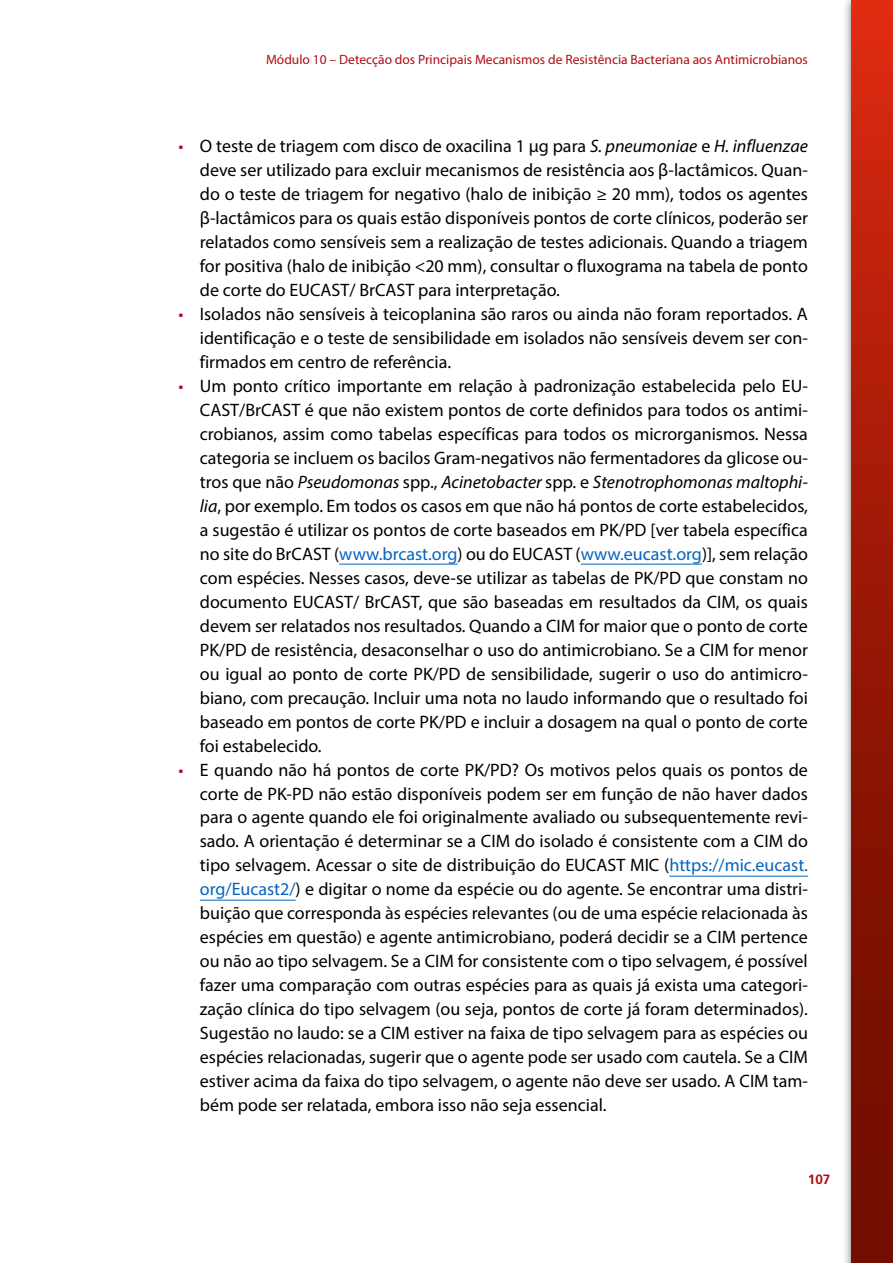
<style>
.page{position:relative;width:893px;height:1263px;background:#fff}
.page>*{position:absolute;margin:0;border:0;box-sizing:border-box;transform-origin:0 0}
.t1{font:18px/24px "Myriad Pro";color:#000;text-align:justify}
.t2{font:13.5px "Myriad Pro";color:#ae0e14}
.t3{font:700 13.5px "Frutiger LT Std";color:#ae0e14}
.s1{color:#ae0e14}
.s2{font-style:italic}
.s3{color:#0563c1}
</style>
<div class="page">
<div style="left:842px;top:0;width:51px;height:1263px;background:#000;opacity:.47"></div>
<div style="left:851px;top:0;width:42px;height:1263px;background:linear-gradient(to bottom,#d72810,#650a00)"></div>
<hr style="left:339px;top:564px;width:119px;height:1px;background:#0563c1">
<hr style="left:581px;top:564px;width:121px;height:1px;background:#0563c1">
<hr style="left:669px;top:876px;width:139px;height:1px;background:#0563c1">
<hr style="left:200px;top:900px;width:96px;height:1px;background:#0563c1">
<p class="t2" style="left:266px;top:51px;width:543px">Módulo 10 – Detecção dos Principais Mecanismos de Resistência Bacteriana aos Antimicrobianos</p>
<p class="t1" style="left:200px;top:133px;width:610px;text-indent:-21px"><span class="s1">•</span> O teste de triagem com disco de oxacilina 1 μg para <span class="s2">S. pneumoniae</span> e <span class="s2">H. influenzae </span>deve ser utilizado para excluir mecanismos de resistência aos β-lactâmicos. Quan&shy;do o teste de triagem for negativo (halo de inibição ≥ 20 mm), todos os agentes β-lactâmicos para os quais estão disponíveis pontos de corte clínicos, poderão ser relatados como sensíveis sem a realização de testes adicionais. Quando a triagem for positiva (halo de inibição &lt;20 mm), consultar o fluxograma na tabela de ponto de corte do EUCAST/ BrCAST para interpretação.</p>
<p class="t1" style="left:200px;top:301px;width:610px;text-indent:-21px"><span class="s1">•</span> Isolados não sensíveis à teicoplanina são raros ou ainda não foram reportados. A identificação e o teste de sensibilidade em isolados não sensíveis devem ser con&shy;firmados em centro de referência.</p>
<p class="t1" style="left:200px;top:373px;width:610px;text-indent:-21px"><span class="s1">•</span> Um ponto crítico importante em relação à padronização estabelecida pelo EU-CAST/BrCAST é que não existem pontos de corte definidos para todos os antimi&shy;crobianos, assim como tabelas específicas para todos os microrganismos. Nessa categoria se incluem os bacilos Gram-negativos não fermentadores da glicose ou&shy;tros que não <span class="s2">Pseudomonas</span> spp., <span class="s2">Acinetobacter</span> spp. e <span class="s2">Stenotrophomonas maltophi&shy;lia</span>, por exemplo. Em todos os casos em que não há pontos de corte estabelecidos, a sugestão é utilizar os pontos de corte baseados em PK/PD [ver tabela específica no site do BrCAST (<span class="s3">www.brcast.org</span>) ou do EUCAST (<span class="s3">www.eucast.org</span>)], sem relação com espécies. Nesses casos, deve-se utilizar as tabelas de PK/PD que constam no documento EUCAST/ BrCAST, que são baseadas em resultados da CIM, os quais devem ser relatados nos resultados. Quando a CIM for maior que o ponto de corte PK/PD de resistência, desaconselhar o uso do antimicrobiano. Se a CIM for menor ou igual ao ponto de corte PK/PD de sensibilidade, sugerir o uso do antimicro&shy;biano, com precaução. Incluir uma nota no laudo informando que o resultado foi baseado em pontos de corte PK/PD e incluir a dosagem na qual o ponto de corte foi estabelecido.</p>
<p class="t1" style="left:200px;top:757px;width:610px;text-indent:-21px"><span class="s1">•</span> E quando não há pontos de corte PK/PD? Os motivos pelos quais os pontos de corte de PK-PD não estão disponíveis podem ser em função de não haver dados para o agente quando ele foi originalmente avaliado ou subsequentemente revi&shy;sado. A orientação é determinar se a CIM do isolado é consistente com a CIM do tipo selvagem. Acessar o site de distribuição do EUCAST MIC (<span class="s3">https://mic.eucast. org/Eucast2/</span>) e digitar o nome da espécie ou do agente. Se encontrar uma distri&shy;buição que corresponda às espécies relevantes (ou de uma espécie relacionada às espécies em questão) e agente antimicrobiano, poderá decidir se a CIM pertence ou não ao tipo selvagem. Se a CIM for consistente com o tipo selvagem, é possível fazer uma comparação com outras espécies para as quais já exista uma categori&shy;zação clínica do tipo selvagem (ou seja, pontos de corte já foram determinados).<br>Sugestão no laudo: se a CIM estiver na faixa de tipo selvagem para as espécies ou espécies relacionadas, sugerir que o agente pode ser usado com cautela. Se a CIM estiver acima da faixa do tipo selvagem, o agente não deve ser usado. A CIM tam&shy;bém pode ser relatada, embora isso não seja essencial.</p>
<p class="t3" style="left:808px;top:1171px;width:24px">107</p>
</div>
